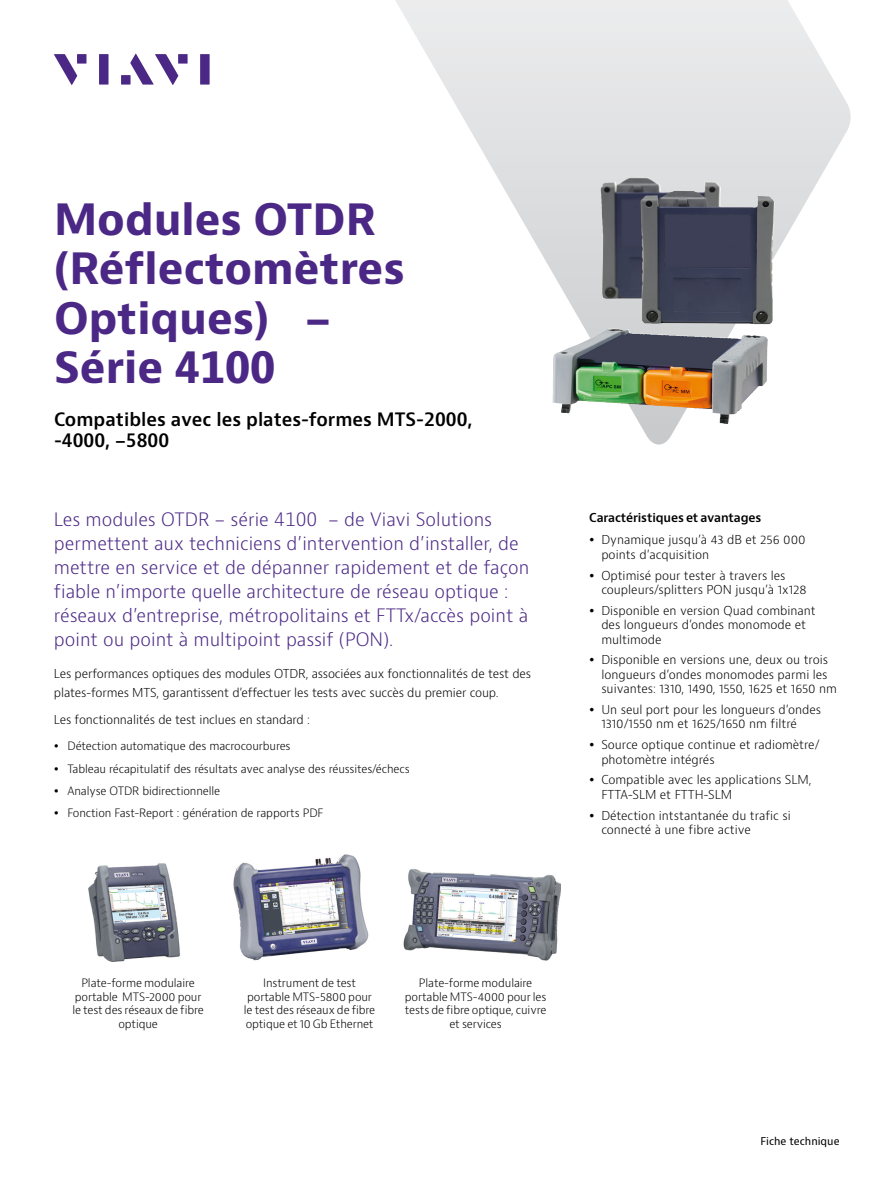
<style>
.page{position:relative;width:893px;height:1191px;background:#fff}
.page>*{position:absolute;margin:0;border:0;box-sizing:border-box;transform-origin:0 0}
.t1{font:700 42px/49.5px "Bernino Sans";color:#4b2885}
.t2{font:300 18px/24px "Bernino Sans";color:#4b2885}
.t3{font:600 18px/21px "Bernino Sans";color:#000}
.t4{font:300 12px/14.4px "Bernino Sans";color:#000}
.t5{font:600 12px "Bernino Sans";letter-spacing:-.01em;color:#000}
.t6{font:300 11.25px/13.5px "Bernino Sans";letter-spacing:-.01em;color:#000;text-align:center}
.t7{font:10.5px "Bernino Sans";color:#000}
</style>
<div class="page">
<svg style="left:54px;top:54px;width:23px;height:31px"></svg>
<div style="left:77px;top:54px;width:9px;height:10px;background:#4b2885"></div>
<div style="left:99px;top:54px;width:10px;height:31px;background:#4b2885"></div>
<div style="left:178px;top:54px;width:10px;height:10px;background:#4b2885"></div>
<div style="left:200px;top:54px;width:10px;height:31px;background:#4b2885"></div>
<svg style="left:130px;top:54px;width:48px;height:31px"></svg>
<div style="left:121px;top:75px;width:10px;height:10px;background:#4b2885"></div>
<svg style="left:395px;top:0;width:456px;height:445px"></svg>
<img style="left:601px;top:177px;width:173px;height:147px">
<img style="left:88px;top:863px;width:92px;height:98px">
<img style="left:403px;top:869px;width:157px;height:91px">
<img style="left:233px;top:854px;width:136px;height:107px">
<h1 class="t1" style="left:54px;top:196px;width:352px">Modules OTDR (Réflectomètres<br>Optiques) -<br>Série 4100</h1>
<h2 class="t3" style="left:54px;top:409px;width:420px">Compatibles avec les plates-formes MTS-2000, -4000, -5800</h2>
<p class="t2" style="left:54px;top:508px;width:477px">Les modules OTDR - série 4100 - de Viavi Solutions permettent aux techniciens d’intervention d’installer, de mettre en service et de dépanner rapidement et de façon fiable n’importe quelle architecture de réseau optique : réseaux d’entreprise, métropolitains et FTTx/accès point à point ou point à multipoint passif (PON).</p>
<p class="t4" style="left:54px;top:664px;width:479px;line-height:18.8px">Les performances optiques des modules OTDR, associées aux fonctionnalités de test des plates-formes MTS, garantissent d’effectuer les tests avec succès du premier coup.</p>
<p class="t4" style="left:54px;top:712px;width:257px">Les fonctionnalités de test inclues en standard :</p>
<p class="t6" style="left:67px;top:735px;width:344px;line-height:22.2px;text-align:left">Détection automatique des macrocourbures<br>Tableau récapitulatif des résultats avec analyse des réussites/échecs Analyse OTDR bidirectionnelle<br>Fonction Fast-Report : génération de rapports PDF</p>
<p class="t5" style="left:589px;top:509px;width:174px">Caractéristiques et avantages</p>
<p class="t4" style="left:601px;top:533px;width:206px">Dynamique jusqu’à 43 dB et 256 000 points d’acquisition</p>
<p class="t4" style="left:601px;top:568px;width:207px">Optimisé pour tester à travers les coupleurs/splitters PON jusqu’à 1x128</p>
<p class="t4" style="left:601px;top:603px;width:216px">Disponible en version Quad combinant des longueurs d’ondes monomode et multimode</p>
<p class="t4" style="left:601px;top:653px;width:237px">Disponible en versions une, deux ou trois longueurs d’ondes monomodes parmi les suivantes: 1310, 1490, 1550, 1625 et 1650 nm</p>
<p class="t4" style="left:601px;top:702px;width:221px">Un seul port pour les longueurs d’ondes<br>1310/1550 nm et 1625/1650 nm filtré</p>
<p class="t4" style="left:601px;top:738px;width:220px">Source optique continue et radiomètre/ photomètre intégrés</p>
<p class="t4" style="left:601px;top:773px;width:212px">Compatible avec les applications SLM,<br>FTTA-SLM et FTTH-SLM</p>
<p class="t4" style="left:601px;top:808px;width:191px">Détection intstantanée du trafic si connecté à une fibre active</p>
<p class="t6" style="left:72px;top:976px;width:133px">Plate-forme modulaire portable MTS-2000 pour le test des réseaux de fibre optique</p>
<p class="t6" style="left:405px;top:976px;width:143px">Plate-forme modulaire portable MTS-4000 pour les tests de fibre optique, cuivre et services</p>
<p class="t6" style="left:244px;top:976px;width:133px">Instrument de test portable MTS-5800 pour le test des réseaux de fibre optique et 10 Gb Ethernet</p>
<p class="t7" style="left:760px;top:1134px;width:81px">Fiche technique</p>
</div>
